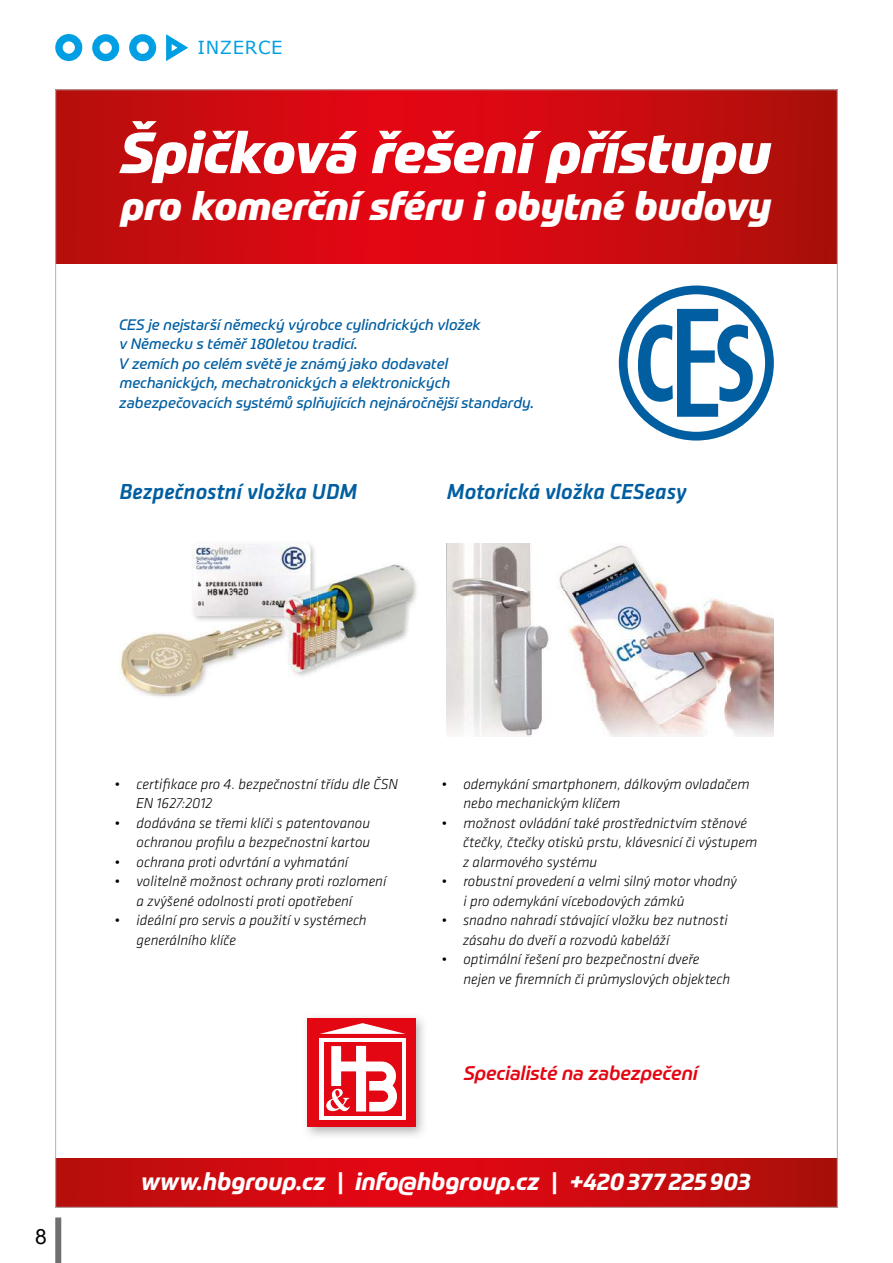
<style>
.page{position:relative;width:893px;height:1263px;background:#fff}
.page>*{position:absolute;margin:0;border:0;box-sizing:border-box;transform-origin:0 0}
.t1{font:italic 800 57px "Prometo";letter-spacing:-.005em;color:#fff}
.t2{font:italic 800 39px "Prometo";color:#fff}
.t3{font:italic 700 24px "Prometo";color:#fff}
.t4{font:italic 500 22.5px "Klavika";letter-spacing:-.005em;color:#005ea1}
.t5{font:21px "Arial";color:#000}
.t6{font:italic 500 19.5px "Prometo";color:#e30613}
.t7{font:18px "Verdana";letter-spacing:.035em;color:#009fe3}
.t8{font:italic 300 15px/19.5px "Klavika";color:#000}
.t9{font:italic 15px/19.5px "Prometo";letter-spacing:.005em;color:#005ea1}
.s1{font-weight:500;font-style:normal}
</style>
<div class="page">
<div style="left:55px;top:1217px;width:6px;height:46px;background:#706f6f"></div>
<div style="left:55px;top:34px;width:27px;height:27px;border:7px solid #009fe3;border-radius:50%"></div>
<div style="left:92px;top:34px;width:27px;height:27px;border:7px solid #009fe3;border-radius:50%"></div>
<div style="left:129px;top:34px;width:27px;height:27px;border:7px solid #009fe3;border-radius:50%"></div>
<svg style="left:166px;top:34px;width:22px;height:27px"></svg>
<img style="left:310px;top:545px;width:5px;height:17px">
<img style="left:193px;top:543px;width:117px;height:19px">
<svg style="left:57px;top:1158px;width:779px;height:48px;background:#cb0a0f"></svg>
<svg style="left:57px;top:91px;width:779px;height:173px;background:#cb0a0f"></svg>
<svg style="left:619px;top:285px;width:155px;height:156px"></svg>
<img style="left:157px;top:563px;width:260px;height:134px">
<img style="left:196px;top:562px;width:119px;height:1px">
<img style="left:120px;top:563px;width:98px;height:133px">
<img style="left:317px;top:563px;width:99px;height:133px">
<img style="left:218px;top:607px;width:99px;height:89px">
<img style="left:446px;top:543px;width:328px;height:193px">
<img style="left:306px;top:1016px;width:118px;height:120px">
<div style="left:308px;top:1018px;width:108px;height:109px;background:#e30613"></div>
<div style="left:320px;top:1038px;width:86px;height:81px;background:#fff"></div>
<svg style="left:320px;top:1023px;width:85px;height:11px"></svg>
<div style="left:324px;top:1042px;width:78px;height:73px;background:#e30613"></div>
<svg style="left:326px;top:1046px;width:71px;height:65px"></svg>
<p class="t7" style="left:198px;top:35px;width:86px">INZERCE</p>
<h1 class="t1" style="left:120px;top:117px;width:652px">Špičková řešení přístupu</h1>
<h2 class="t2" style="left:121px;top:181px;width:651px">pro komerční sféru i obytné budovy</h2>
<p class="t9" style="left:119px;top:314px;width:417px">CES je nejstarší německý výrobce cylindrických vložek<br>v Německu s téměř 180letou tradicí.<br>V zemích po celém světě je známý jako dodavatel mechanických, mechatronických a elektronických zabezpečovacích systémů splňujících nejnáročnější standardy.</p>
<h3 class="t4" style="left:119px;top:479px;width:240px">Bezpečnostní vložka UDM</h3>
<h3 class="t4" style="left:447px;top:479px;width:241px">Motorická vložka CESeasy</h3>
<h3 class="t5" style="left:35px;top:1222px;width:13px">8</h3>
<p class="t8" style="left:136px;top:774px;width:263px;text-indent:-22px">• certifikace pro 4. bezpečnostní třídu dle ČSN<br>EN 1627:2012</p>
<p class="t8" style="left:114px;top:813px;width:257px;text-align:right">• dodávána se třemi klíči s patentovanou ochranou profilu a bezpečnostní kartou</p>
<p class="t8" style="left:114px;top:852px;width:235px">• ochrana proti odvrtání a vyhmatání</p>
<p class="t8" style="left:137px;top:872px;width:251px;text-indent:-22px">• volitelně možnost ochrany proti rozlomení a zvýšené odolnosti proti opotřebení</p>
<p class="t8" style="left:137px;top:911px;width:232px;text-indent:-22px">• ideální pro servis a použití v systémech generálního klíče</p>
<p class="t8" style="left:463px;top:774px;width:288px;text-indent:-22px">• odemykání smartphonem, dálkovým ovladačem nebo mechanickým klíčem</p>
<p class="t8" style="left:463px;top:813px;width:296px;text-indent:-21px">• možnost ovládání také prostřednictvím stěnové čtečky, čtečky otisků prstu, klávesnicí či výstupem z alarmového systému</p>
<p class="t8" style="left:463px;top:872px;width:275px;text-indent:-22px">• robustní provedení a velmi silný motor vhodný i pro odemykání vícebodových zámků</p>
<p class="t8" style="left:463px;top:911px;width:267px;text-indent:-21px">• snadno nahradí stávající vložku bez nutnosti zásahu do dveří a rozvodů kabeláží</p>
<p class="t8" style="left:463px;top:950px;width:268px;text-indent:-22px">• optimální řešení pro bezpečnostní dveře nejen ve firemních či průmyslových objektech</p>
<h3 class="t6" style="left:464px;top:1061px;width:235px">Specialisté na zabezpečení</h3>
<h3 class="t3" style="left:141px;top:1166px;width:611px">www.hbgroup.cz <span class="s1">|</span> info@hbgroup.cz <span class="s1">|</span> +420 377 225 903</h3>
</div>
